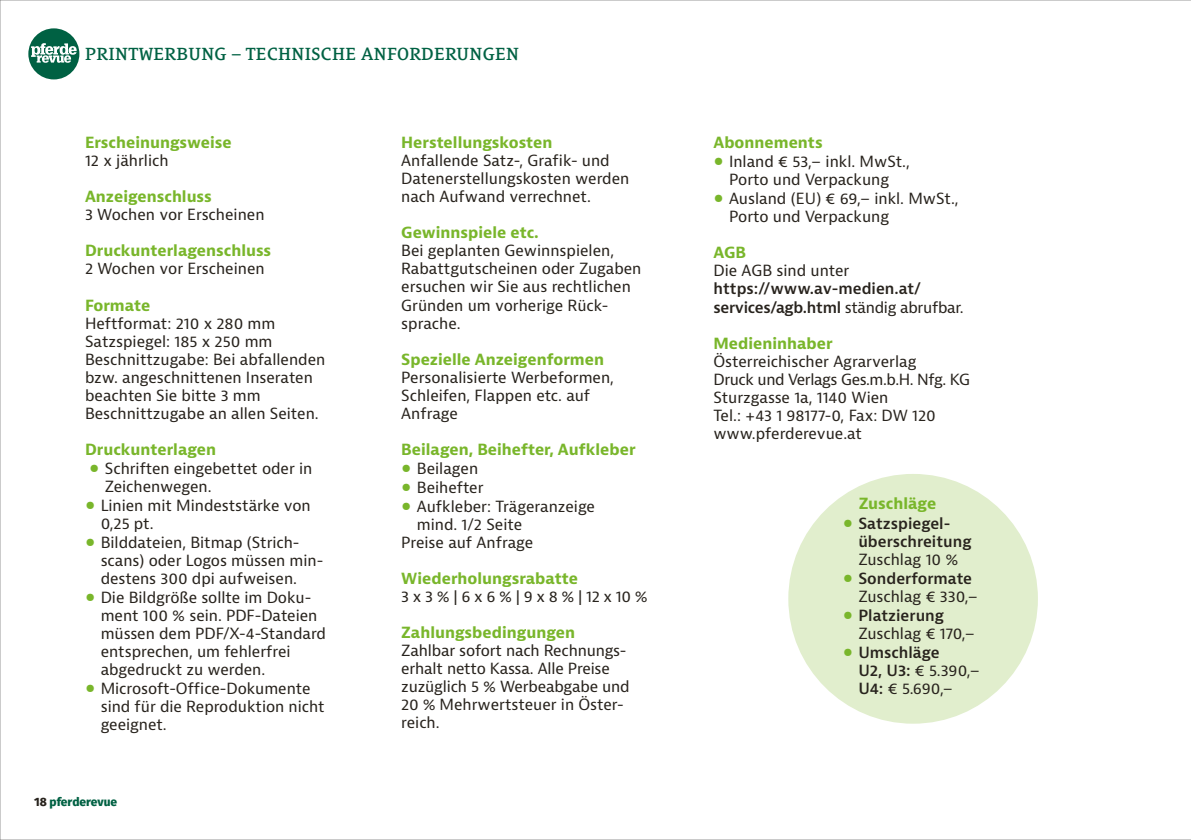
<style>
.page{position:relative;width:1191px;height:840px;background:#fff}
.page>*{position:absolute;margin:0;border:0;box-sizing:border-box;transform-origin:0 0}
.t1{font:18px "Le Monde Courrier Std";letter-spacing:.01em;color:#006143}
.t2{font:15px/18px "Bernina Sans";color:#28231d}
.t3{font:700 15px "Bernina Sans";color:#79b62b}
.t4{font:600 15px/18px "Bernina Sans";color:#28231d}
.t5{font:800 12px "Fira Sans";color:#006143}
.s1{font-family:"Fira Sans Condensed";font-size:34px;color:#79b62b}
.s2{color:#28231d}
.s3{font-weight:400}
.s4{font-family:"Fira Sans Condensed";font-weight:400;font-size:34px;color:#79b62b}
.s5{font-weight:600}
</style>
<div class="page">
<div style="left:28px;top:28px;width:51px;height:51px;background:#006143;border-radius:50%"></div>
<svg style="left:31px;top:43px;width:46px;height:20px"></svg>
<div style="left:788px;top:473px;width:250px;height:250px;background:#e1eecd;border-radius:50%"></div>
<p class="t1" style="left:85px;top:43px;width:435px">PRINTWERBUNG – TECHNISCHE ANFORDERUNGEN</p>
<p class="t3" style="left:85px;top:133px;width:148px">Erscheinungsweise</p>
<p class="t2" style="left:85px;top:152px;width:85px">12 x jährlich</p>
<p class="t3" style="left:85px;top:187px;width:128px">Anzeigenschluss</p>
<p class="t2" style="left:85px;top:206px;width:181px">3 Wochen vor Erscheinen</p>
<p class="t3" style="left:85px;top:241px;width:188px">Druckunterlagenschluss</p>
<p class="t2" style="left:85px;top:260px;width:181px">2 Wochen vor Erscheinen</p>
<p class="t3" style="left:85px;top:295px;width:67px">Formate</p>
<p class="t2" style="left:85px;top:314px;width:242px">Heftformat: 210 x 280 mm<br>Satzspiegel: 185 x 250 mm<br>Beschnittzugabe: Bei abfallenden bzw. angeschnittenen Inseraten beachten Sie bitte 3 mm<br>Beschnittzugabe an allen Seiten.</p>
<p class="t3" style="left:85px;top:439px;width:133px">Druckunterlagen</p>
<p class="t2" style="left:105px;top:459px;width:209px;text-indent:-16px"><span class="s1">•</span> Schriften eingebettet oder in<br>Zeichenwegen.</p>
<p class="t2" style="left:101px;top:496px;width:211px;text-indent:-16px"><span class="s1">•</span> Linien mit Mindeststärke von<br>0,25 pt.</p>
<p class="t2" style="left:101px;top:533px;width:224px;text-indent:-16px"><span class="s1">•</span> Bilddateien, Bitmap (Strich&shy;scans) oder Logos müssen min&shy;destens 300 dpi aufweisen.</p>
<p class="t2" style="left:101px;top:588px;width:227px;text-indent:-16px"><span class="s1">•</span> Die Bildgröße sollte im Doku&shy;ment 100 % sein. PDF-Dateien müssen dem PDF/X-4-Standard entsprechen, um fehlerfrei abgedruckt zu werden.</p>
<p class="t2" style="left:101px;top:679px;width:225px;text-indent:-16px"><span class="s1">•</span> Microsoft-Office-Dokumente sind für die Reproduktion nicht geeignet.</p>
<p class="t5" style="left:34px;top:790px;width:85px"><span class="s2">18</span> pferderevue</p>
<p class="t3" style="left:401px;top:133px;width:153px">Herstellungskosten</p>
<p class="t2" style="left:401px;top:152px;width:230px">Anfallende Satz-, Grafik- und<br>Datenerstellungskosten werden nach Aufwand verrechnet.</p>
<p class="t3" style="left:401px;top:223px;width:139px">Gewinnspiele etc.</p>
<p class="t2" style="left:401px;top:242px;width:242px">Bei geplanten Gewinnspielen,<br>Rabattgutscheinen oder Zugaben ersuchen wir Sie aus rechtlichen<br>Gründen um vorherige Rück&shy;sprache.</p>
<p class="t3" style="left:401px;top:349px;width:204px">Spezielle Anzeigenformen</p>
<p class="t2" style="left:401px;top:368px;width:214px">Personalisierte Werbeformen,<br>Schleifen, Flappen etc. auf<br>Anfrage</p>
<p class="t3" style="left:401px;top:439px;width:236px">Beilagen, Beihefter, Aufkleber</p>
<p class="t2" style="left:401px;top:459px;width:78px"><span class="s1">•</span> Beilagen</p>
<p class="t2" style="left:401px;top:478px;width:84px"><span class="s1">•</span> Beihefter</p>
<p class="t2" style="left:401px;top:497px;width:195px"><span class="s1">•</span> Aufkleber: Trägeranzeige</p>
<p class="t2" style="left:417px;top:515px;width:107px">mind. 1/2 Seite</p>
<p class="t2" style="left:401px;top:533px;width:134px">Preise auf Anfrage</p>
<p class="t3" style="left:401px;top:568px;width:178px">Wiederholungsrabatte</p>
<p class="t2" style="left:401px;top:587px;width:248px">3 x 3 % | 6 x 6 % | 9 x 8 % | 12 x 10 %</p>
<p class="t3" style="left:401px;top:622px;width:175px">Zahlungsbedingungen</p>
<p class="t2" style="left:401px;top:641px;width:230px">Zahlbar sofort nach Rechnungs&shy;erhalt netto Kassa. Alle Preise zuzüglich 5 % Werbeabgabe und<br>20 % Mehrwertsteuer in Öster&shy;reich.</p>
<p class="t3" style="left:713px;top:133px;width:111px">Abonnements</p>
<p class="t2" style="left:713px;top:153px;width:198px;text-align:center"><span class="s1">•</span> Inland € 53,– inkl. MwSt.,<br>Porto und Verpackung</p>
<p class="t2" style="left:729px;top:190px;width:231px;text-indent:-16px"><span class="s1">•</span> Ausland (EU) € 69,– inkl. MwSt.,<br>Porto und Verpackung</p>
<p class="t3" style="left:713px;top:243px;width:34px">AGB</p>
<p class="t2" style="left:713px;top:262px;width:137px">Die AGB sind unter</p>
<p class="t4" style="left:713px;top:280px;width:251px">https://www.av-medien.at/ services/agb.html <span class="s3">ständig abrufbar.</span></p>
<p class="t3" style="left:713px;top:333px;width:121px">Medieninhaber</p>
<p class="t2" style="left:713px;top:352px;width:258px">Österreichischer Agrarverlag<br>Druck und Verlags Ges.m.b.H. Nfg. KG<br>Sturzgasse 1a, 1140 Wien<br>Tel.: +43 1 98177-0, Fax: DW 120 www.pferderevue.at</p>
<p class="t3" style="left:859px;top:494px;width:79px">Zuschläge</p>
<p class="t4" style="left:858px;top:514px;width:115px;text-indent:-16px"><span class="s4">•</span> Satzspiegel&shy;überschreitung</p>
<p class="t2" style="left:858px;top:550px;width:102px">Zuschlag 10 %</p>
<p class="t2" style="left:858px;top:569px;width:121px;text-indent:-16px"><span class="s1">•</span> <span class="s5">Sonderformate<br></span>Zuschlag € 330,–</p>
<p class="t2" style="left:858px;top:606px;width:118px;text-indent:-16px"><span class="s1">•</span> <span class="s5">Platzierung<br></span>Zuschlag € 170,–</p>
<p class="t4" style="left:858px;top:643px;width:123px;text-indent:-16px"><span class="s4">•</span> Umschläge<br>U2, U3: <span class="s3">€ 5.390,–<br></span>U4: <span class="s3">€ 5.690,–</span></p>
</div>
